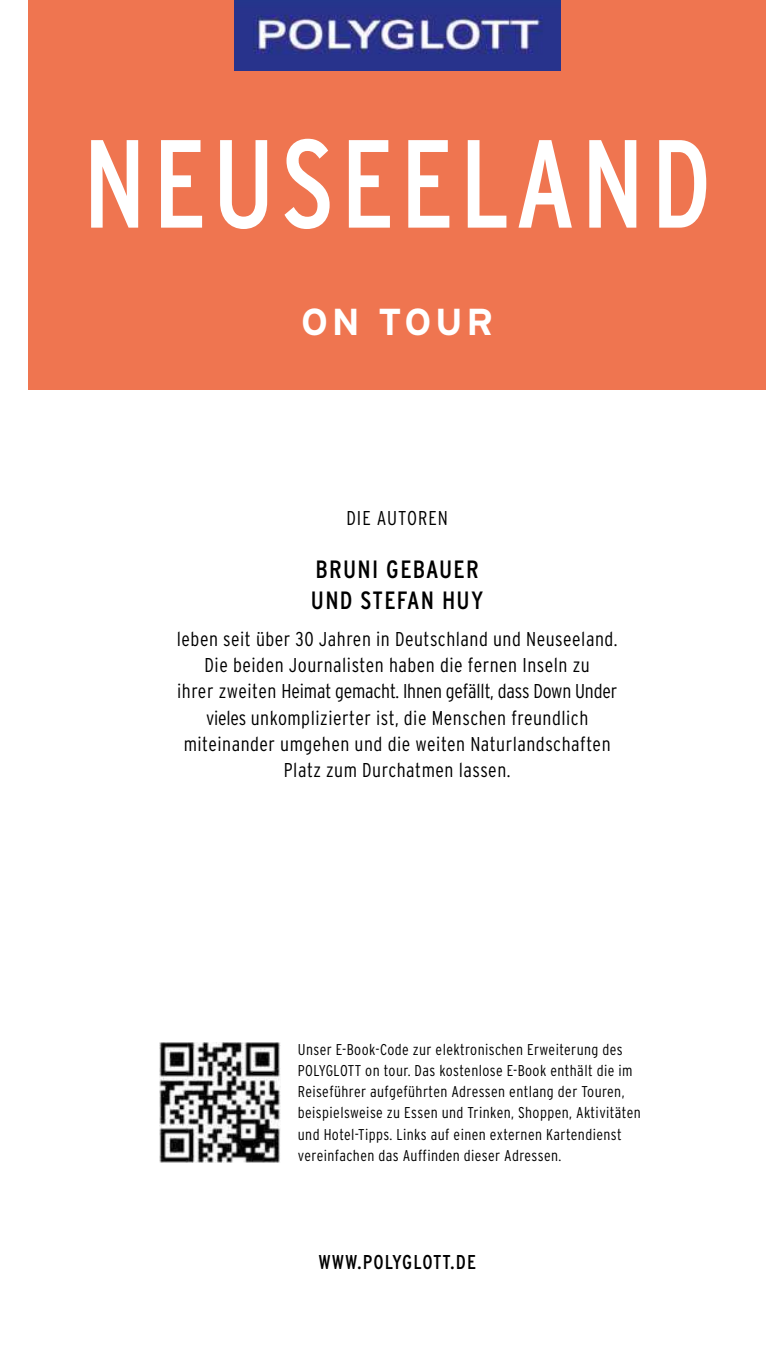
<style>
.page{position:relative;width:766px;height:1347px;background:#fff}
.page>*{position:absolute;margin:0;border:0;box-sizing:border-box;transform-origin:0 0}
.t1{font:condensed 125px "Interstate";letter-spacing:.05em;color:#fff;scale:.96 1}
.t2{font:700 37.5px "Interstate";letter-spacing:.1em;color:#fff}
.t3{font:condensed 25px/31.2px "Interstate";letter-spacing:.05em;color:#000}
.t4{font:300 condensed 20px/26.2px "Interstate";letter-spacing:.025em;color:#000;text-align:center}
.t5{font:condensed 20px "Interstate";letter-spacing:.05em;color:#000}
.t6{font:300 condensed 20px "Interstate";letter-spacing:.05em;color:#000}
.t7{font:300 condensed 15.5px/21.2px "Interstate";letter-spacing:.025em;color:#000}
</style>
<div class="page">
<img style="left:159px;top:1042px;width:121px;height:120px">
<div style="left:28px;top:0;width:737px;height:390px;background:#ef7550"></div>
<img style="left:234px;top:0;width:326px;height:70px">
<h1 class="t1" style="left:83px;top:119px;width:656px">NEUSEELAND</h1>
<h2 class="t2" style="left:301px;top:300px;width:194px">ON TOUR</h2>
<p class="t6" style="left:346px;top:508px;width:103px">DIE AUTOREN</p>
<h3 class="t3" style="left:311px;top:553px;width:174px">BRUNI GEBAUER<br>UND STEFAN HUY</h3>
<p class="t4" style="left:177px;top:626px;width:442px">leben seit über 30 Jahren in Deutschland und Neuseeland.<br>Die beiden Journalisten haben die fernen Inseln zu<br>ihrer zweiten Heimat gemacht. Ihnen gefällt, dass Down Under vieles unkomplizierter ist, die Menschen freundlich miteinander umgehen und die weiten Naturlandschaften Platz zum Durchatmen lassen.</p>
<p class="t7" style="left:298px;top:1038px;width:344px">Unser E-Book-Code zur elektronischen Erweiterung des POLYGLOTT on tour. Das kostenlose E-Book enthält die im Reiseführer aufgeführten Adressen entlang der Touren, beispielsweise zu Essen und Trinken, Shoppen, Aktivitäten und Hotel-Tipps. Links auf einen externen Kartendienst vereinfachen das Auffinden dieser Adressen.</p>
<p class="t5" style="left:318px;top:1251px;width:159px">WWW.POLYGLOTT.DE</p>
</div>
